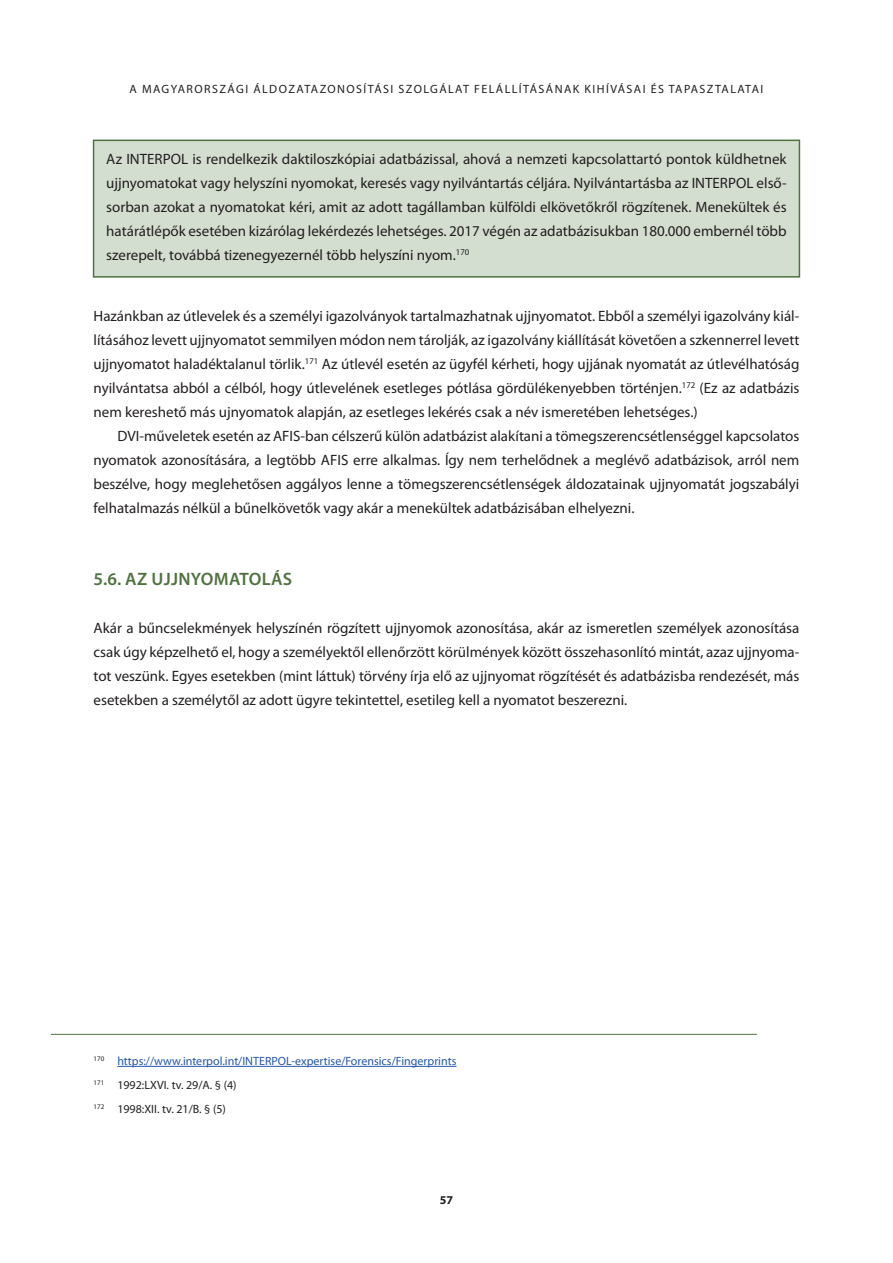
<style>
.page{position:relative;width:893px;height:1263px;background:#fff}
.page>*{position:absolute;margin:0;border:0;box-sizing:border-box;transform-origin:0 0}
.t1{font:600 18px "Myriad Pro";letter-spacing:.02em;color:#517240}
.t2{font:15px/24px "Myriad Pro";color:#231f20;text-align:justify}
.t3{font:12px/24px "Myriad Pro";color:#2558a8}
.t4{font:12px "Myriad Pro";letter-spacing:.12em;color:#231f20}
.t5{font:700 12px "Myriad Pro";color:#231f20}
.s1{color:#231f20}
</style>
<div class="page">
<div style="left:94px;top:140px;width:705px;height:137px;background:#d3ded1"></div>
<div style="left:93px;top:140px;width:707px;height:138px;border:2px solid #517240"></div>
<hr style="left:51px;top:1034px;width:706px;height:1px;background:#517240">
<hr style="left:117px;top:1066px;width:339px;height:1px;background:#2558a8">
<p class="t4" style="left:130px;top:82px;width:635px">A MAGYARORSZÁGI ÁLDOZATAZONOSÍTÁSI SZOLGÁLAT FELÁLLÍTÁSÁNAK KIHÍVÁSAI ÉS TAPASZTALATAI</p>
<p class="t2" style="left:106px;top:147px;width:682px">Az INTERPOL is rendelkezik daktiloszkópiai adatbázissal, ahová a nemzeti kapcsolattartó pontok küldhetnek ujjnyomatokat vagy helyszíni nyomokat, keresés vagy nyilvántartás céljára. Nyilvántartásba az INTERPOL első&shy;sorban azokat a nyomatokat kéri, amit az adott tagállamban külföldi elkövetőkről rögzítenek. Menekültek és határátlépők esetében kizárólag lekérdezés lehetséges. 2017 végén az adatbázisukban 180.000 embernél több szerepelt, továbbá tizenegyezernél több helyszíni nyom.<sup>170</sup></p>
<p class="t2" style="left:94px;top:304px;width:707px">Hazánkban az útlevelek és a személyi igazolványok tartalmazhatnak ujjnyomatot. Ebből a személyi igazolvány kiál&shy;lításához levett ujjnyomatot semmilyen módon nem tárolják, az igazolvány kiállítását követően a szkennerrel levett ujjnyomatot haladéktalanul törlik.<sup>171</sup> Az útlevél esetén az ügyfél kérheti, hogy ujjának nyomatát az útlevélhatóság nyilvántatsa abból a célból, hogy útlevelének esetleges pótlása gördülékenyebben történjen.<sup>172</sup> (Ez az adatbázis nem kereshető más ujnyomatok alapján, az esetleges lekérés csak a név ismeretében lehetséges.)</p>
<p class="t2" style="left:94px;top:424px;width:707px;text-indent:24px">DVI-műveletek esetén az AFIS-ban célszerű külön adatbázist alakítani a tömegszerencsétlenséggel kapcsolatos nyomatok azonosítására, a legtöbb AFIS erre alkalmas. Így nem terhelődnek a meglévő adatbázisok, arról nem beszélve, hogy meglehetősen aggályos lenne a tömegszerencsétlenségek áldozatainak ujjnyomatát jogszabályi felhatalmazás nélkül a bűnelkövetők vagy akár a menekültek adatbázisában elhelyezni.</p>
<p class="t1" style="left:94px;top:568px;width:200px">5.6. AZ UJJNYOMATOLÁS</p>
<p class="t2" style="left:94px;top:616px;width:707px">Akár a bűncselekmények helyszínén rögzített ujjnyomok azonosítása, akár az ismeretlen személyek azonosítása csak úgy képzelhető el, hogy a személyektől ellenőrzött körülmények között összehasonlító mintát, azaz ujjnyoma&shy;tot veszünk. Egyes esetekben (mint láttuk) törvény írja elő az ujjnyomat rögzítését és adatbázisba rendezését, más esetekben a személytől az adott ügyre tekintettel, esetileg kell a nyomatot beszerezni.</p>
<p class="t3" style="left:94px;top:1049px;width:364px"><sup>170</sup> https://www.interpol.int/INTERPOL-expertise/Forensics/Fingerprints<br><sup>171</sup> <span class="s1">1992:LXVI. tv. 29/A. § (4)<br></span><sup>172</sup> <span class="s1">1998:XII. tv. 21/B. § (5)</span></p>
<p class="t5" style="left:440px;top:1192px;width:15px">57</p>
</div>
